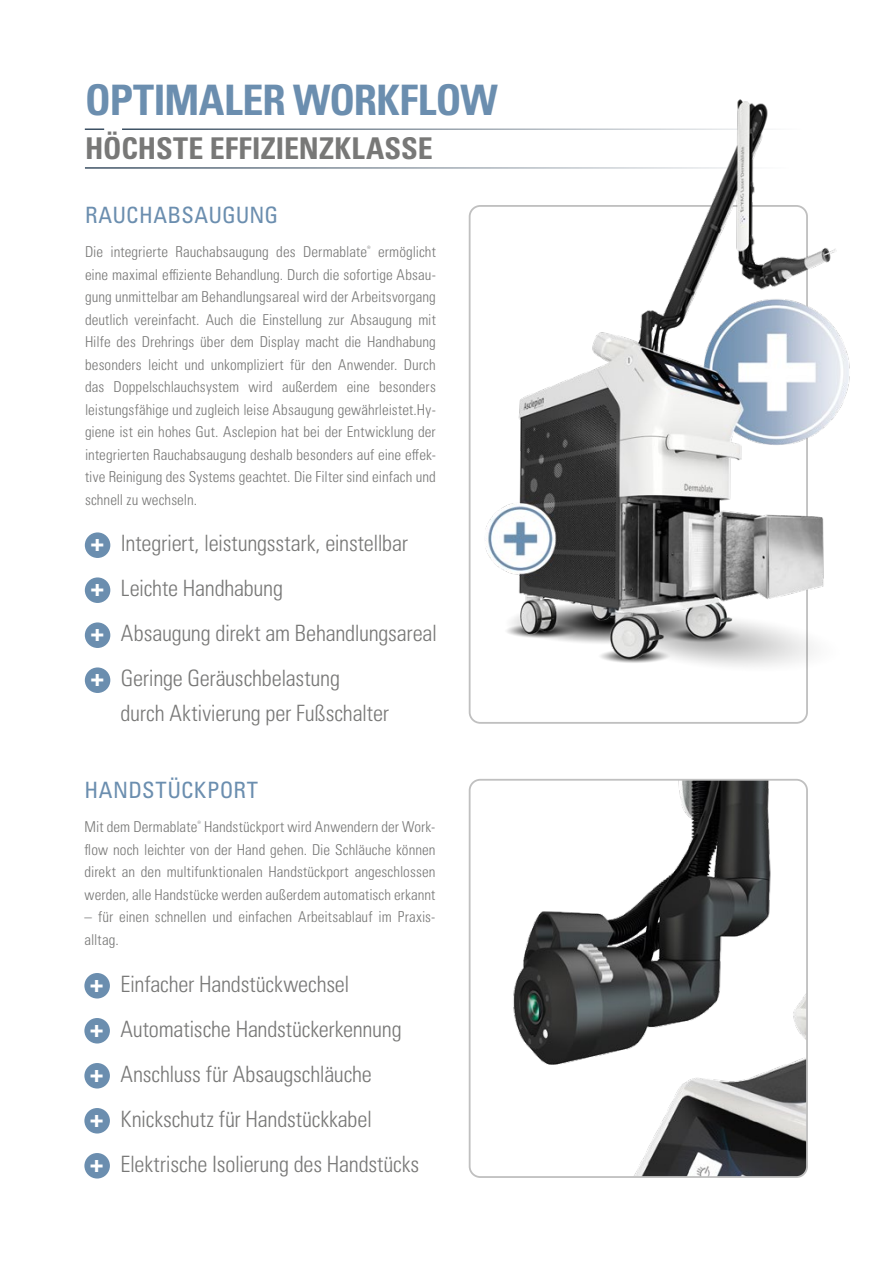
<style>
.page{position:relative;width:893px;height:1263px;background:#fff}
.page>*{position:absolute;margin:0;border:0;box-sizing:border-box;transform-origin:0 0}
.t1{font:700 condensed 42px "Univers LT Pro";letter-spacing:-.015em;color:#6b8eaf}
.t2{font:700 condensed 30px "Univers LT Pro";letter-spacing:.005em;color:#787877}
.t3{font:300 condensed 22.5px/45px "Univers LT Pro";letter-spacing:-.01em;color:#787877}
.t4{font:condensed 22.5px "Univers LT Pro";letter-spacing:.01em;color:#6b8eaf}
.t5{font:300 condensed 15px/22.5px "Univers LT Pro";letter-spacing:.005em;color:#787877;text-align:justify}
.s1{font-family:"Univers LT Pro 65";font-weight:700;font-stretch:normal;color:#fff}
</style>
<div class="page">
<img style="left:471px;top:781px;width:334px;height:394px">
<div style="left:469px;top:779px;width:339px;height:399px;border:2px solid #c0c0c0;border-radius:11px"></div>
<div style="left:84px;top:973px;width:26px;height:25px;background:#6b8eaf;border-radius:50%"></div>
<div style="left:84px;top:1018px;width:26px;height:25px;background:#6b8eaf;border-radius:50%"></div>
<div style="left:84px;top:1063px;width:26px;height:25px;background:#6b8eaf;border-radius:50%"></div>
<div style="left:84px;top:1108px;width:26px;height:25px;background:#6b8eaf;border-radius:50%"></div>
<div style="left:84px;top:1153px;width:26px;height:25px;background:#6b8eaf;border-radius:50%"></div>
<hr style="left:85px;top:167px;width:704px;height:2px;background:#3c5063">
<hr style="left:122px;top:128px;width:680px;height:2px;background:#3c5063">
<div style="left:85px;top:532px;width:25px;height:26px;background:#6b8eaf;border-radius:50%"></div>
<div style="left:85px;top:577px;width:25px;height:26px;background:#6b8eaf;border-radius:50%"></div>
<div style="left:85px;top:622px;width:25px;height:26px;background:#6b8eaf;border-radius:50%"></div>
<div style="left:85px;top:667px;width:25px;height:26px;background:#6b8eaf;border-radius:50%"></div>
<svg style="left:85px;top:128px;width:19px;height:2px"></svg>
<img style="left:443px;top:99px;width:407px;height:606px">
<h1 class="t1" style="left:85px;top:75px;width:414px">OPTIMALER WORKFLOW</h1>
<h2 class="t2" style="left:85px;top:130px;width:349px">HÖCHSTE EFFIZIENZKLASSE</h2>
<h3 class="t4" style="left:85px;top:200px;width:195px">RAUCHABSAUGUNG</h3>
<p class="t5" style="left:85px;top:240px;width:352px">Die integrierte Rauchabsaugung des Dermablate<sup>®</sup> ermöglicht eine maximal effiziente Behandlung. Durch die sofortige Absau&shy;gung unmittelbar am Behandlungsareal wird der Arbeitsvorgang deutlich vereinfacht. Auch die Einstellung zur Absaugung mit Hilfe des Drehrings über dem Display macht die Handhabung besonders leicht und unkompliziert für den Anwender. Durch das Doppelschlauchsystem wird außerdem eine besonders leistungsfähige und zugleich leise Absaugung gewährleistet.Hy&shy;giene ist ein hohes Gut. Asclepion hat bei der Entwicklung der integrierten Rauchabsaugung deshalb besonders auf eine effek&shy;tive Reinigung des Systems geachtet. Die Filter sind einfach und schnell zu wechseln.</p>
<h3 class="t3" style="left:91px;top:520px;width:348px"><span class="s1">+</span> Integriert, leistungsstark, einstellbar<br><span class="s1">+</span> Leichte Handhabung<br><span class="s1">+</span> Absaugung direkt am Behandlungsareal <span class="s1">+</span> Geringe Geräuschbelastung</h3>
<h3 class="t3" style="left:121px;top:689px;width:270px">durch Aktivierung per Fußschalter</h3>
<h3 class="t4" style="left:85px;top:775px;width:175px">HANDSTÜCKPORT</h3>
<p class="t5" style="left:85px;top:815px;width:352px">Mit dem Dermablate<sup>®</sup> Handstückport wird Anwendern der Work&shy;flow noch leichter von der Hand gehen. Die Schläuche können direkt an den multifunktionalen Handstückport angeschlossen werden, alle Handstücke werden außerdem automatisch erkannt</p>
<p class="t5" style="left:85px;top:905px;width:352px">– für einen schnellen und einfachen Arbeitsablauf im Praxis&shy;alltag.</p>
<h3 class="t3" style="left:90px;top:960px;width:330px"><span class="s1">+</span> Einfacher Handstückwechsel<br><span class="s1">+</span> Automatische Handstückerkennung <span class="s1">+</span> Anschluss für Absaugschläuche<br><span class="s1">+</span> Knickschutz für Handstückkabel<br><span class="s1">+</span> Elektrische Isolierung des Handstücks</h3>
</div>
